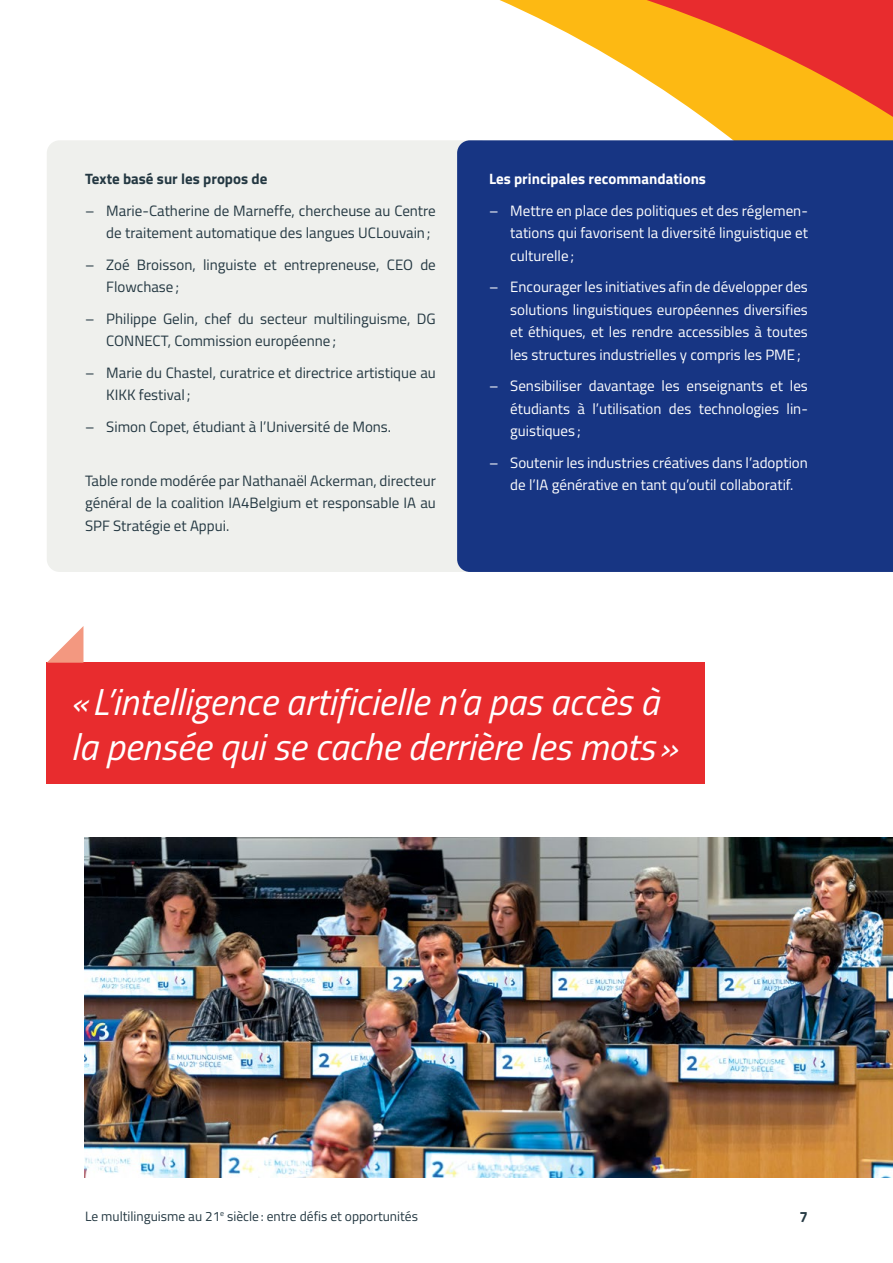
<style>
.page{position:relative;width:893px;height:1263px;background:#fff}
.page>*{position:absolute;margin:0;border:0;box-sizing:border-box;transform-origin:0 0}
.t1{font:italic 37.5px/45px "Titillium";color:#fff}
.t2{font:15px/22.5px "Titillium";color:#fff;text-align:justify}
.t3{font:15px/22.5px "Titillium";color:#243842}
.t4{font:700 15px "Titillium";color:#fff}
.t5{font:700 15px "Titillium";color:#243842}
.t6{font:13.5px "Titillium";color:#243842}
</style>
<div class="page">
<img style="left:84px;top:838px;width:809px;height:340px">
<svg style="left:500px;top:0;width:393px;height:140px"></svg>
<svg style="left:602px;top:0;width:291px;height:125px;background:#f58f38"></svg>
<div style="left:47px;top:663px;width:658px;height:121px;background:#e82c2e"></div>
<svg style="left:47px;top:626px;width:36px;height:37px"></svg>
<div style="left:47px;top:140px;width:410px;height:432px;background:#eff0ed"></div>
<div style="left:457px;top:140px;width:436px;height:432px;background:#173583"></div>
<p class="t5" style="left:85px;top:167px;width:184px">Texte basé sur les propos de</p>
<p class="t3" style="left:106px;top:198px;width:331px;text-indent:-21px">– Marie-Catherine de Marneffe, chercheuse au Centre de traitement automatique des langues UCLouvain;</p>
<p class="t3" style="left:106px;top:252px;width:331px;text-indent:-21px">– Zoé Broisson, linguiste et entrepreneuse, CEO de<br>Flowchase;</p>
<p class="t3" style="left:106px;top:306px;width:331px;text-indent:-21px">– Philippe Gelin, chef du secteur multilinguisme, DG<br>CONNECT, Commission européenne;</p>
<p class="t3" style="left:106px;top:360px;width:331px;text-indent:-21px">– Marie du Chastel, curatrice et directrice artistique au<br>KIKK festival ;</p>
<p class="t3" style="left:85px;top:414px;width:308px">– Simon Copet, étudiant à l’Université de Mons.</p>
<p class="t3" style="left:85px;top:468px;width:352px;text-align:justify">Table ronde modérée par Nathanaël Ackerman, directeur général de la coalition IA4Belgium et responsable IA au SPF Stratégie et Appui.</p>
<p class="t4" style="left:489px;top:167px;width:219px">Les principales recommandations</p>
<p class="t2" style="left:510px;top:198px;width:299px;text-indent:-21px">– Mettre en place des politiques et des réglemen&shy;tations qui favorisent la diversité linguistique et culturelle;</p>
<p class="t2" style="left:510px;top:275px;width:299px;text-indent:-21px">– Encourager les initiatives afin de développer des solutions linguistiques européennes diversifies et éthiques, et les rendre accessibles à toutes les structures industrielles y compris les PME;</p>
<p class="t2" style="left:510px;top:374px;width:299px;text-indent:-21px">– Sensibiliser davantage les enseignants et les étudiants à l’utilisation des technologies lin&shy;guistiques ;</p>
<p class="t2" style="left:489px;top:450px;width:320px;text-align:center">– Soutenir les industries créatives dans l’adoption de l’IA générative en tant qu’outil collaboratif.</p>
<h1 class="t1" style="left:71px;top:677px;width:608px">« L’intelligence artificielle n’a pas accès à la pensée qui se cache derrière les mots »</h1>
<p class="t6" style="left:85px;top:1206px;width:334px">Le multilinguisme au 21<sup>e</sup> siècle: entre défis et opportunités</p>
<p class="t5" style="left:799px;top:1205px;width:10px">7</p>
</div>
